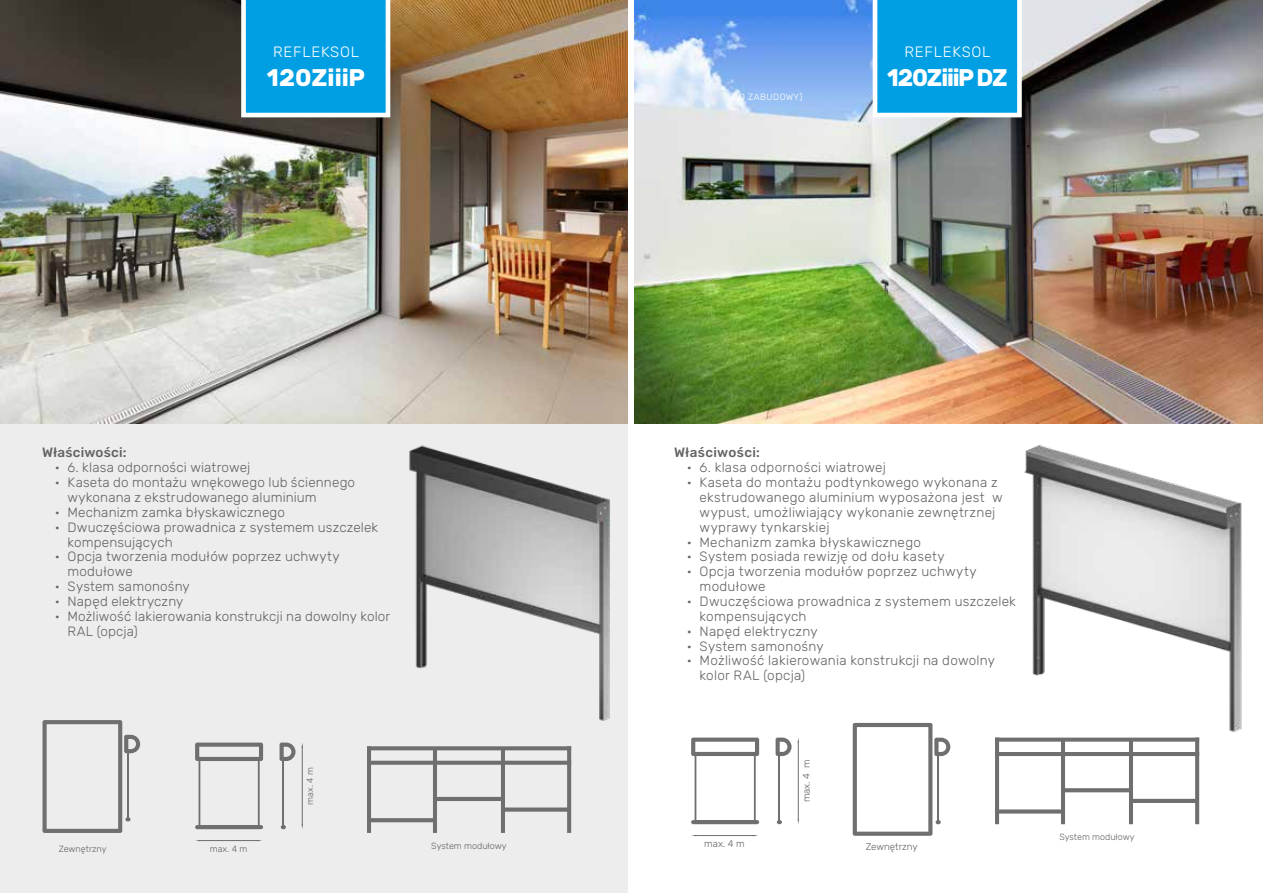
<style>
.page{position:relative;width:1263px;height:893px;background:#fff}
.page>*{position:absolute;margin:0;border:0;box-sizing:border-box;transform-origin:0 0}
.t1{font:700 24px "Rubik";letter-spacing:-.05em;color:#fff}
.t2{font:700 24px "Rubik";color:#fff}
.t3{font:300 15px "Rubik";letter-spacing:.05em;color:#fff}
.t4{font:300 13.5px/14.9px "Rubik";letter-spacing:.02em;color:#646363}
.t5{font:500 13.5px "Rubik";letter-spacing:.02em;color:#646363}
.t6{font:300 9.75px "Rubik";color:#646363}
.t7{font:300 9px "Rubik";color:#646363}
.t8{font:300 9px "Rubik";letter-spacing:.05em;color:#fff}
</style>
<div class="page">
<div style="left:0;top:0;width:631px;height:893px;background:#ededed"></div>
<img style="left:0;top:0;width:629px;height:424px">
<hr style="left:200px;top:840px;width:58px;height:1px;background:#706f6f">
<hr style="left:302px;top:746px;width:1px;height:79px;background:#706f6f">
<svg style="left:195px;top:743px;width:68px;height:83px"></svg>
<hr style="left:195px;top:825px;width:68px;height:4px;background:#706f6f;border-radius:2px">
<svg style="left:281px;top:825px;width:5px;height:4px"></svg>
<svg style="left:280px;top:743px;width:15px;height:18px"></svg>
<hr style="left:282px;top:760px;width:2px;height:67px;background:#706f6f">
<svg style="left:43px;top:720px;width:97px;height:113px"></svg>
<div style="left:503px;top:807px;width:68px;height:5px;background:#706f6f;border-radius:2px"></div>
<hr style="left:435px;top:797px;width:68px;height:4px;background:#706f6f;border-radius:2px">
<svg style="left:367px;top:818px;width:68px;height:4px"></svg>
<hr style="left:367px;top:746px;width:4px;height:87px;background:#706f6f">
<svg style="left:567px;top:750px;width:4px;height:83px"></svg>
<hr style="left:433px;top:748px;width:4px;height:85px;background:#706f6f">
<svg style="left:371px;top:761px;width:200px;height:4px"></svg>
<svg style="left:367px;top:746px;width:204px;height:4px"></svg>
<hr style="left:501px;top:748px;width:4px;height:85px;background:#706f6f">
<img style="left:634px;top:0;width:629px;height:424px">
<div style="left:629px;top:0;width:5px;height:893px;background:#fff"></div>
<img style="left:1010px;top:444px;width:232px;height:295px">
<hr style="left:696px;top:835px;width:58px;height:1px;background:#706f6f">
<hr style="left:798px;top:741px;width:1px;height:79px;background:#706f6f">
<svg style="left:691px;top:738px;width:68px;height:83px"></svg>
<hr style="left:691px;top:820px;width:68px;height:4px;background:#706f6f;border-radius:2px">
<svg style="left:777px;top:820px;width:5px;height:4px"></svg>
<svg style="left:775px;top:738px;width:16px;height:18px"></svg>
<hr style="left:778px;top:755px;width:2px;height:67px;background:#706f6f">
<svg style="left:853px;top:723px;width:97px;height:113px"></svg>
<hr style="left:1131px;top:799px;width:68px;height:4px;background:#706f6f;border-radius:2px">
<svg style="left:1063px;top:788px;width:68px;height:4px"></svg>
<div style="left:995px;top:809px;width:68px;height:5px;background:#706f6f;border-radius:2px"></div>
<hr style="left:995px;top:738px;width:4px;height:86px;background:#706f6f">
<svg style="left:1195px;top:742px;width:4px;height:82px"></svg>
<hr style="left:1061px;top:739px;width:4px;height:85px;background:#706f6f">
<hr style="left:995px;top:752px;width:204px;height:4px;background:#706f6f">
<svg style="left:999px;top:738px;width:200px;height:4px"></svg>
<hr style="left:1129px;top:739px;width:4px;height:85px;background:#706f6f">
<svg style="left:870px;top:0;width:154px;height:120px;background:#1ea7e3"></svg>
<svg style="left:239px;top:0;width:154px;height:120px;background:#1da3dc"></svg>
<img style="left:409px;top:445px;width:201px;height:276px">
<p class="t3" style="left:273px;top:44px;width:87px">REFLEKSOL</p>
<h1 class="t2" style="left:267px;top:63px;width:99px">120ZiiiP</h1>
<p class="t8" style="left:729px;top:92px;width:75px">(DO ZABUDOWY)</p>
<p class="t3" style="left:905px;top:44px;width:87px">REFLEKSOL</p>
<h1 class="t1" style="left:887px;top:63px;width:122px">120ZiiiP DZ</h1>
<p class="t5" style="left:42px;top:445px;width:86px">Właściwości:</p>
<p class="t4" style="left:55px;top:461px;width:197px">• 6. klasa odporności wiatrowej</p>
<p class="t4" style="left:68px;top:475px;width:289px;text-indent:-13px">• Kaseta do montażu wnękowego lub ściennego wykonana z ekstrudowanego aluminium</p>
<p class="t4" style="left:55px;top:505px;width:232px">• Mechanizm zamka błyskawicznego</p>
<p class="t4" style="left:68px;top:520px;width:312px;text-indent:-13px">• Dwuczęściowa prowadnica z systemem uszczelek kompensujących</p>
<p class="t4" style="left:68px;top:550px;width:274px;text-indent:-13px">• Opcja tworzenia modułów poprzez uchwyty modułowe</p>
<p class="t4" style="left:55px;top:579px;width:136px">• System samonośny</p>
<p class="t4" style="left:55px;top:594px;width:130px">• Napęd elektryczny</p>
<p class="t4" style="left:68px;top:609px;width:324px;text-indent:-13px">• Możliwość lakierowania konstrukcji na dowolny kolor<br>RAL (opcja)</p>
<p class="t7" style="left:305px;top:804px;width:39px;rotate:-90deg">max. 4 m</p>
<p class="t5" style="left:674px;top:445px;width:87px">Właściwości:</p>
<p class="t4" style="left:687px;top:461px;width:201px">• 6. klasa odporności wiatrowej</p>
<p class="t4" style="left:699px;top:475px;width:305px;text-indent:-13px">• Kaseta do montażu podtynkowego wykonana z ekstrudowanego aluminium wyposażona jest w wypust, umożliwiający wykonanie zewnętrznej wyprawy tynkarskiej</p>
<p class="t4" style="left:687px;top:535px;width:236px">• Mechanizm zamka błyskawicznego</p>
<p class="t4" style="left:687px;top:550px;width:259px">• System posiada rewizję od dołu kasety</p>
<p class="t4" style="left:699px;top:564px;width:279px;text-indent:-13px">• Opcja tworzenia modułów poprzez uchwyty modułowe</p>
<p class="t4" style="left:699px;top:594px;width:318px;text-indent:-13px">• Dwuczęściowa prowadnica z systemem uszczelek kompensujących</p>
<p class="t4" style="left:687px;top:624px;width:132px">• Napęd elektryczny</p>
<p class="t4" style="left:687px;top:639px;width:138px">• System samonośny</p>
<p class="t4" style="left:699px;top:654px;width:297px;text-indent:-13px">• Możliwość lakierowania konstrukcji na dowolny kolor RAL (opcja)</p>
<p class="t6" style="left:801px;top:802px;width:45px;rotate:-90deg">max. 4 m</p>
<p class="t7" style="left:59px;top:843px;width:49px">Zewnętrzny</p>
<p class="t7" style="left:431px;top:841px;width:77px">System modułowy</p>
<p class="t6" style="left:704px;top:838px;width:42px">max. 4 m</p>
<p class="t7" style="left:210px;top:843px;width:39px">max. 4 m</p>
<p class="t6" style="left:866px;top:841px;width:53px">Zewnętrzny</p>
<p class="t7" style="left:1059px;top:832px;width:77px">System modułowy</p>
</div>
